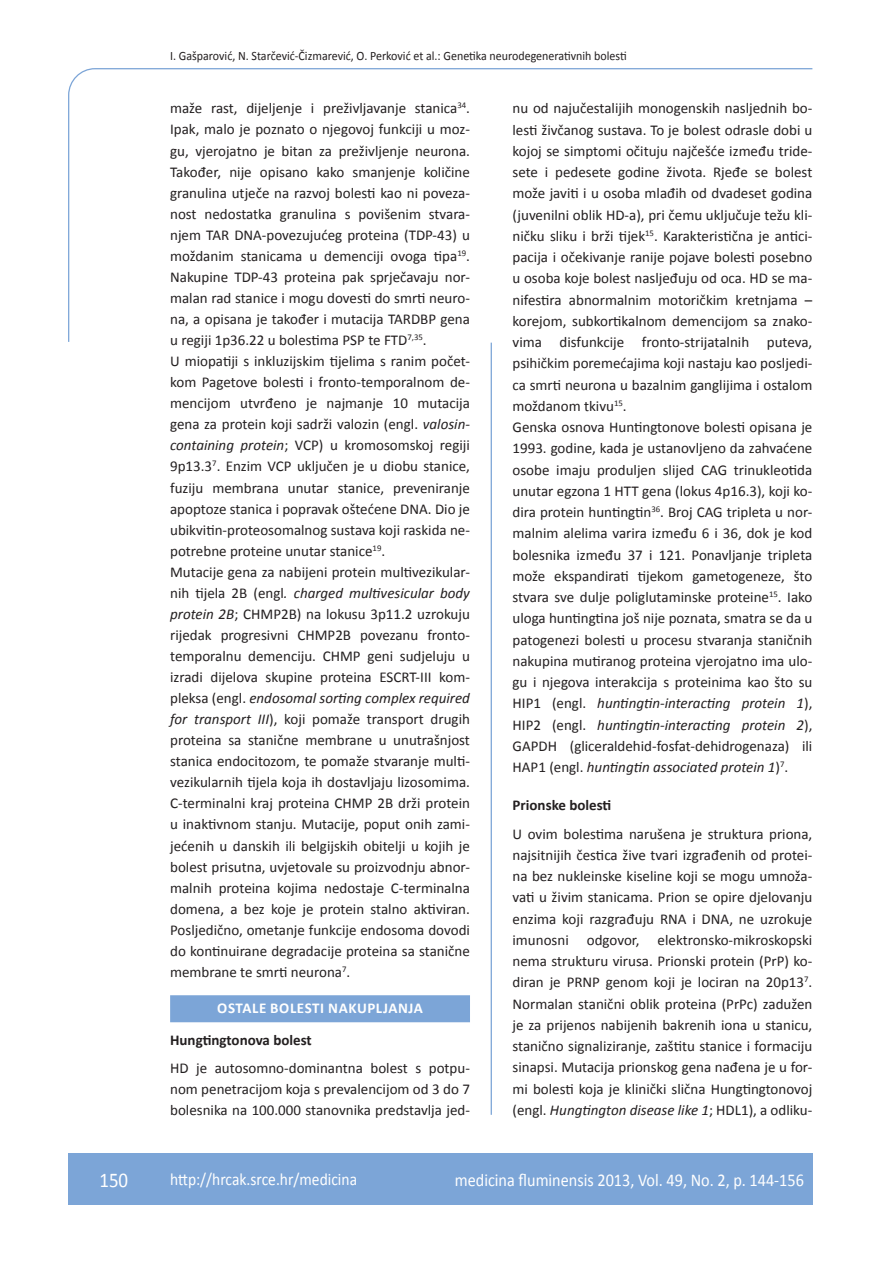
<style>
.page{position:relative;width:889px;height:1268px;background:#fff}
.page>*{position:absolute;margin:0;border:0;box-sizing:border-box;transform-origin:0 0}
.t1{font:21px "Calibri";color:#fff;scale:.9 1}
.t2{font:18px "Calibri";color:#fff;scale:.9 1}
.t3{font:17.25px "Calibri";color:#fff;scale:.9 1}
.t4{font:15px/21.3px "Calibri";color:#231f20}
.t5{font:700 15px "Calibri";color:#231f20}
.t6{font:700 15px "Calibri";letter-spacing:.04em;color:#fff}
.t7{font:12.75px "Calibri";color:#231f20;scale:.94 1}
.s1{font-style:italic}
</style>
<div class="page">
<svg style="left:68px;top:68px;width:745px;height:274px"></svg>
<hr style="left:490px;top:342px;width:2px;height:772px;background:#7ca5d7">
<div style="left:68px;top:1152px;width:744px;height:51px;background:#7ca5d7"></div>
<div style="left:170px;top:995px;width:300px;height:27px;background:#7ca5d7"></div>
<p class="t7" style="left:170px;top:47px;width:487px">I. Gašparović, N. Starčević-Čizmarević, O. Perković et al.: Genetika neurodegenerativnih bolesti</p>
<p class="t4" style="left:170px;top:97px;width:301px">maže rast, dijeljenje i preživljavanje stanica<sup>34</sup>.<br>Ipak, malo je poznato o njegovoj funkciji u moz&shy;gu, vjerojatno je bitan za preživljenje neurona.<br>Također, nije opisano kako smanjenje količine granulina utječe na razvoj bolesti kao ni poveza&shy;nost nedostatka granulina s povišenim stvara&shy;njem TAR DNA-povezujućeg proteina (TDP-43) u moždanim stanicama u demenciji ovoga tipa<sup>19</sup>.<br>Nakupine TDP-43 proteina pak sprječavaju nor&shy;malan rad stanice i mogu dovesti do smrti neuro&shy;na, a opisana je također i mutacija TARDBP gena u regiji 1p36.22 u bolestima PSP te FTD<sup>7,35</sup>.<br>U miopatiji s inkluzijskim tijelima s ranim počet&shy;kom Pagetove bolesti i fronto-temporalnom de&shy;mencijom utvrđeno je najmanje 10 mutacija gena za protein koji sadrži valozin (engl. <span class="s1">valosin&shy;containing protein</span>; VCP) u kromosomskoj regiji 9p13.3<sup>7</sup>. Enzim VCP uključen je u diobu stanice, fuziju membrana unutar stanice, preveniranje apoptoze stanica i popravak oštećene DNA. Dio je ubikvitin-proteosomalnog sustava koji raskida ne&shy;potrebne proteine unutar stanice<sup>19</sup>.<br>Mutacije gena za nabijeni protein multivezikular&shy;nih tijela 2B (engl<span class="s1">. charged multivesicular body protein 2B</span>; CHMP2B) na lokusu 3p11.2 uzrokuju rijedak progresivni CHMP2B povezanu fronto&shy;temporalnu demenciju. CHMP geni sudjeluju u izradi dijelova skupine proteina ESCRT-III kom&shy;pleksa (engl. <span class="s1">endosomal sorting complex required for transport III</span>), koji pomaže transport drugih proteina sa stanične membrane u unutrašnjost stanica endocitozom, te pomaže stvaranje multi&shy;vezikularnih tijela koja ih dostavljaju lizosomima.<br>C-terminalni kraj proteina CHMP 2B drži protein u inaktivnom stanju. Mutacije, poput onih zami&shy;jećenih u danskih ili belgijskih obitelji u kojih je bolest prisutna, uvjetovale su proizvodnju abnor&shy;malnih proteina kojima nedostaje C-terminalna domena, a bez koje je protein stalno aktiviran.<br>Posljedično, ometanje funkcije endosoma dovodi do kontinuirane degradacije proteina sa stanične membrane te smrti neurona<sup>7</sup>.</p>
<p class="t6" style="left:217px;top:998px;width:207px">OSTALE BOLESTI NAKUPLJANJA</p>
<p class="t5" style="left:170px;top:1030px;width:143px">Hungtingtonova bolest</p>
<p class="t4" style="left:170px;top:1056px;width:301px;text-align:justify">HD je autosomno-dominantna bolest s potpu&shy;nom penetracijom koja s prevalencijom od 3 do 7 bolesnika na 100.000 stanovnika predstavlja jed-</p>
<p class="t4" style="left:512px;top:97px;width:301px">nu od najučestalijih monogenskih nasljednih bo&shy;lesti živčanog sustava. To je bolest odrasle dobi u kojoj se simptomi očituju najčešće između tride&shy;sete i pedesete godine života. Rjeđe se bolest može javiti i u osoba mlađih od dvadeset godina (juvenilni oblik HD-a), pri čemu uključuje težu kli&shy;ničku sliku i brži tijek<sup>15</sup>. Karakteristična je antici&shy;pacija i očekivanje ranije pojave bolesti posebno u osoba koje bolest nasljeđuju od oca. HD se ma&shy;nifestira abnormalnim motoričkim kretnjama – korejom, subkortikalnom demencijom sa znako&shy;vima disfunkcije fronto-strijatalnih puteva, psihičkim poremećajima koji nastaju kao posljedi&shy;ca smrti neurona u bazalnim ganglijima i ostalom moždanom tkivu<sup>15</sup>.<br>Genska osnova Huntingtonove bolesti opisana je 1993. godine, kada je ustanovljeno da zahvaćene osobe imaju produljen slijed CAG trinukleotida unutar egzona 1 HTT gena (lokus 4p16.3), koji ko&shy;dira protein huntingtin<sup>36</sup>. Broj CAG tripleta u nor&shy;malnim alelima varira između 6 i 36, dok je kod bolesnika između 37 i 121. Ponavljanje tripleta može ekspandirati tijekom gametogeneze, što stvara sve dulje poliglutaminske proteine<sup>15</sup>. Iako uloga huntingtina još nije poznata, smatra se da u patogenezi bolesti u procesu stvaranja staničnih nakupina mutiranog proteina vjerojatno ima ulo&shy;gu i njegova interakcija s proteinima kao što su HIP1 (engl. <span class="s1">huntingtin-interacting protein 1</span>), HIP2 (engl. <span class="s1">huntingtin-interacting protein 2</span>), GAPDH (gliceraldehid-fosfat-dehidrogenaza) ili HAP1 (engl. <span class="s1">huntingtin associated protein 1</span>)<sup>7</sup>.</p>
<p class="t5" style="left:512px;top:795px;width:100px">Prionske bolesti</p>
<p class="t4" style="left:512px;top:822px;width:301px;text-align:justify">U ovim bolestima narušena je struktura priona, najsitnijih čestica žive tvari izgrađenih od protei&shy;na bez nukleinske kiseline koji se mogu umnoža&shy;vati u živim stanicama. Prion se opire djelovanju enzima koji razgrađuju RNA i DNA, ne uzrokuje imunosni odgovor, elektronsko-mikroskopski nema strukturu virusa. Prionski protein (PrP) ko&shy;diran je PRNP genom koji je lociran na 20p13<sup>7</sup>.<br>Normalan stanični oblik proteina (PrPc) zadužen je za prijenos nabijenih bakrenih iona u stanicu, stanično signaliziranje, zaštitu stanice i formaciju sinapsi. Mutacija prionskog gena nađena je u for&shy;mi bolesti koja je klinički slična Hungtingtonovoj (engl. <span class="s1">Hungtington disease like 1</span>; HDL1), a odliku-</p>
<h1 class="t1" style="left:99px;top:1166px;width:33px">150</h1>
<p class="t3" style="left:170px;top:1167px;width:209px">http://hrcak.srce.hr/medicina</p>
<p class="t2" style="left:455px;top:1168px;width:389px">medicina fluminensis 2013, Vol. 49, No. 2, p. 144-156</p>
</div>
